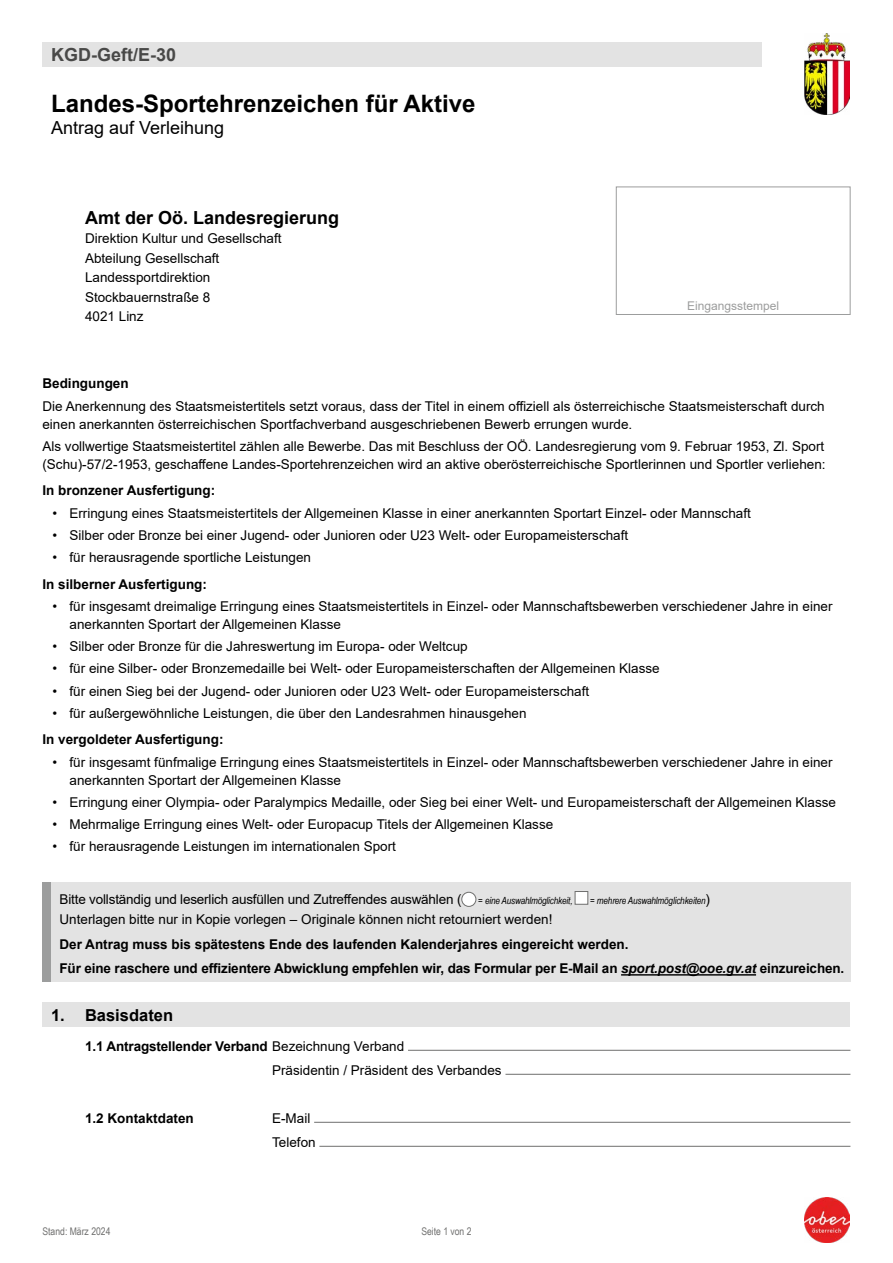
<style>
.page{position:relative;width:893px;height:1263px;background:#fff}
.page>*{position:absolute;margin:0;border:0;box-sizing:border-box;transform-origin:0 0}
.Formularkopf_H1_Formulartitel{font:700 24px "Arial";color:#000}
.Formularkopf_P_Adresse{font:700 18px "Arial";color:#000}
.Formularkopf_H1_Formulartitel-2{font:18px "Arial";color:#000}
.Formularkopf_P_Formularnummer{font:700 18px "Arial";color:#494948}
.Formularabschnitt_H2{font:700 16.5px "Arial";color:#000}
.Formular_Abschluss_P_Text_-_OHNE_Grundli{font:13.5px/18px "Arial";color:#000}
.Formularkopf_P_Allgemeine_Infos{font:700 13.5px "Arial";letter-spacing:-.01em;color:#000}
.Formularkopf_P_Allgemeine_Infos-2{font:13.5px "Arial";color:#000}
.Formularkopf_P_Adresse-2{font:13.5px/19.5px "Arial";color:#000}
.Formularabschnitt_P_Text{font:13.5px/24px "Arial";color:#000}
.Formular_Abschluss_P_Text_-_OHNE_Grundli-2{font:700 13.5px "Arial";color:#000}
.Formularabschnitt_P_Text-2{font:700 13.5px "Arial";color:#000}
.t1{font:12px "Arial";color:#9c9d9d}
.Formularkopf_P_Aktueller_Stand{font:10.5px "Arial Narrow";color:#6f6f6e}
.Formularkopf_P_Allgemeine_Infos-3{font:italic 9.9px "Arial Narrow";letter-spacing:-.015em;color:#000}
.s1{font-family:"Arial";font-style:normal;font-size:13.5px}
.s2{font-style:italic}
.s3{font-weight:700}
</style>
<div class="page">
<div style="left:616px;top:187px;width:234px;height:128px;border:1px solid #9c9d9d"></div>
<div style="left:43px;top:43px;width:719px;height:24px;background:#e3e3e3"></div>
<div style="left:43px;top:1003px;width:807px;height:24px;background:#e3e3e3"></div>
<hr style="left:408px;top:1050px;width:442px;height:1px;background:#6f6f6e">
<hr style="left:505px;top:1074px;width:345px;height:1px;background:#6f6f6e">
<hr style="left:314px;top:1122px;width:536px;height:1px;background:#6f6f6e">
<hr style="left:319px;top:1146px;width:531px;height:1px;background:#6f6f6e">
<div style="left:51px;top:883px;width:799px;height:32px;background:#e3e3e3"></div>
<div style="left:51px;top:901px;width:799px;height:34px;background:#e3e3e3"></div>
<div style="left:51px;top:926px;width:799px;height:34px;background:#e3e3e3"></div>
<div style="left:51px;top:951px;width:799px;height:31px;background:#e3e3e3"></div>
<hr style="left:621px;top:974px;width:135px;height:1px;background:#000">
<div style="left:462px;top:892px;width:14px;height:14px;background:#fff;border-radius:50%"></div>
<div style="left:461px;top:892px;width:15px;height:15px;border:1px solid #6f6f6e;border-radius:50%"></div>
<div style="left:575px;top:891px;width:13px;height:14px;background:#fff;border:1px solid #6f6f6e"></div>
<img style="left:805px;top:34px;width:45px;height:81px">
<img style="left:805px;top:1198px;width:45px;height:45px">
<p class="Formularkopf_P_Formularnummer" style="left:51px;top:42px;width:127px">KGD-Geft/E-30</p>
<h1 class="Formularkopf_H1_Formulartitel" style="left:51px;top:87px;width:426px">Landes-Sportehrenzeichen für Aktive</h1>
<h1 class="Formularkopf_H1_Formulartitel-2" style="left:51px;top:115px;width:175px">Antrag auf Verleihung</h1>
<p class="Formularkopf_P_Adresse" style="left:85px;top:205px;width:256px">Amt der Oö. Landesregierung</p>
<p class="Formularkopf_P_Adresse-2" style="left:85px;top:228px;width:198px">Direktion Kultur und Gesellschaft<br>Abteilung Gesellschaft<br>Landessportdirektion<br>Stockbauernstraße 8<br>4021 Linz</p>
<p class="t1" style="left:687px;top:297px;width:94px">Eingangsstempel</p>
<p class="Formular_Abschluss_P_Text_-_OHNE_Grundli-2" style="left:42px;top:374px;width:88px">Bedingungen</p>
<p class="Formular_Abschluss_P_Text_-_OHNE_Grundli" style="left:42px;top:397px;width:784px">Die Anerkennung des Staatsmeistertitels setzt voraus, dass der Titel in einem offiziell als österreichische Staatsmeisterschaft durch einen anerkannten österreichischen Sportfachverband ausgeschriebenen Bewerb errungen wurde.</p>
<p class="Formular_Abschluss_P_Text_-_OHNE_Grundli" style="left:42px;top:437px;width:785px">Als vollwertige Staatsmeistertitel zählen alle Bewerbe. Das mit Beschluss der OÖ. Landesregierung vom 9. Februar 1953, Zl. Sport (Schu)-57/2-1953, geschaffene Landes-Sportehrenzeichen wird an aktive oberösterreichische Sportlerinnen und Sportler verliehen:</p>
<p class="Formular_Abschluss_P_Text_-_OHNE_Grundli-2" style="left:42px;top:481px;width:174px">In bronzener Ausfertigung:</p>
<p class="Formular_Abschluss_P_Text_-_OHNE_Grundli" style="left:52px;top:504px;width:700px">• Erringung eines Staatsmeistertitels der Allgemeinen Klasse in einer anerkannten Sportart Einzel- oder Mannschaft</p>
<p class="Formular_Abschluss_P_Text_-_OHNE_Grundli" style="left:52px;top:526px;width:577px">• Silber oder Bronze bei einer Jugend- oder Junioren oder U23 Welt- oder Europameisterschaft</p>
<p class="Formular_Abschluss_P_Text_-_OHNE_Grundli" style="left:52px;top:548px;width:260px">• für herausragende sportliche Leistungen</p>
<p class="Formular_Abschluss_P_Text_-_OHNE_Grundli-2" style="left:42px;top:574px;width:166px">In silberner Ausfertigung:</p>
<p class="Formular_Abschluss_P_Text_-_OHNE_Grundli" style="left:69px;top:597px;width:765px;text-indent:-17px">• für insgesamt dreimalige Erringung eines Staatsmeistertitels in Einzel- oder Mannschaftsbewerben verschiedener Jahre in einer anerkannten Sportart der Allgemeinen Klasse</p>
<p class="Formular_Abschluss_P_Text_-_OHNE_Grundli" style="left:52px;top:637px;width:417px">• Silber oder Bronze für die Jahreswertung im Europa- oder Weltcup</p>
<p class="Formular_Abschluss_P_Text_-_OHNE_Grundli" style="left:52px;top:660px;width:609px">• für eine Silber- oder Bronzemedaille bei Welt- oder Europameisterschaften der Allgemeinen Klasse</p>
<p class="Formular_Abschluss_P_Text_-_OHNE_Grundli" style="left:52px;top:682px;width:538px">• für einen Sieg bei der Jugend- oder Junioren oder U23 Welt- oder Europameisterschaft</p>
<p class="Formular_Abschluss_P_Text_-_OHNE_Grundli" style="left:52px;top:704px;width:476px">• für außergewöhnliche Leistungen, die über den Landesrahmen hinausgehen</p>
<p class="Formular_Abschluss_P_Text_-_OHNE_Grundli-2" style="left:42px;top:730px;width:183px">In vergoldeter Ausfertigung:</p>
<p class="Formular_Abschluss_P_Text_-_OHNE_Grundli" style="left:69px;top:753px;width:765px;text-indent:-17px">• für insgesamt fünfmalige Erringung eines Staatsmeistertitels in Einzel- oder Mannschaftsbewerben verschiedener Jahre in einer anerkannten Sportart der Allgemeinen Klasse</p>
<p class="Formular_Abschluss_P_Text_-_OHNE_Grundli" style="left:52px;top:793px;width:785px">• Erringung einer Olympia- oder Paralympics Medaille, oder Sieg bei einer Welt- und Europameisterschaft der Allgemeinen Klasse</p>
<p class="Formular_Abschluss_P_Text_-_OHNE_Grundli" style="left:52px;top:815px;width:502px">• Mehrmalige Erringung eines Welt- oder Europacup Titels der Allgemeinen Klasse</p>
<p class="Formular_Abschluss_P_Text_-_OHNE_Grundli" style="left:52px;top:838px;width:345px">• für herausragende Leistungen im internationalen Sport</p>
<p class="Formularkopf_P_Allgemeine_Infos-2" style="left:60px;top:889px;width:404px">Bitte vollständig und leserlich ausfüllen und Zutreffendes auswählen (</p>
<p class="Formularkopf_P_Allgemeine_Infos-3" style="left:478px;top:893px;width:96px">= eine Auswahlmöglichkeit,</p>
<p class="Formularkopf_P_Allgemeine_Infos-3" style="left:590px;top:893px;width:121px">= mehrere Auswahlmöglichkeiten<span class="s1">)</span></p>
<p class="Formularkopf_P_Allgemeine_Infos-2" style="left:60px;top:910px;width:494px">Unterlagen bitte nur in Kopie vorlegen – Originale können nicht retourniert werden!</p>
<p class="Formularkopf_P_Allgemeine_Infos" style="left:60px;top:934px;width:570px">Der Antrag muss bis spätestens Ende des laufenden Kalenderjahres eingereicht werden.</p>
<p class="Formularkopf_P_Allgemeine_Infos" style="left:60px;top:959px;width:786px">Für eine raschere und effizientere Abwicklung empfehlen wir, das Formular per E-Mail an <span class="s2">sport.post@ooe.gv.at</span> einzureichen.</p>
<h2 class="Formularabschnitt_H2" style="left:51px;top:1003px;width:124px">1. Basisdaten</h2>
<p class="Formularabschnitt_P_Text" style="left:272px;top:1034px;width:231px;text-indent:-187px"><span class="s3">1.1 Antragstellender Verband</span> Bezeichnung Verband<br>Präsidentin / Präsident des Verbandes</p>
<p class="Formularabschnitt_P_Text-2" style="left:85px;top:1108px;width:110px">1.2 Kontaktdaten</p>
<p class="Formularabschnitt_P_Text" style="left:272px;top:1106px;width:45px">E-Mail<br>Telefon</p>
<p class="Formularkopf_P_Aktueller_Stand" style="left:43px;top:1223px;width:69px">Stand: März 2024</p>
<p class="Formularkopf_P_Aktueller_Stand" style="left:421px;top:1223px;width:52px">Seite 1 von 2</p>
</div>
